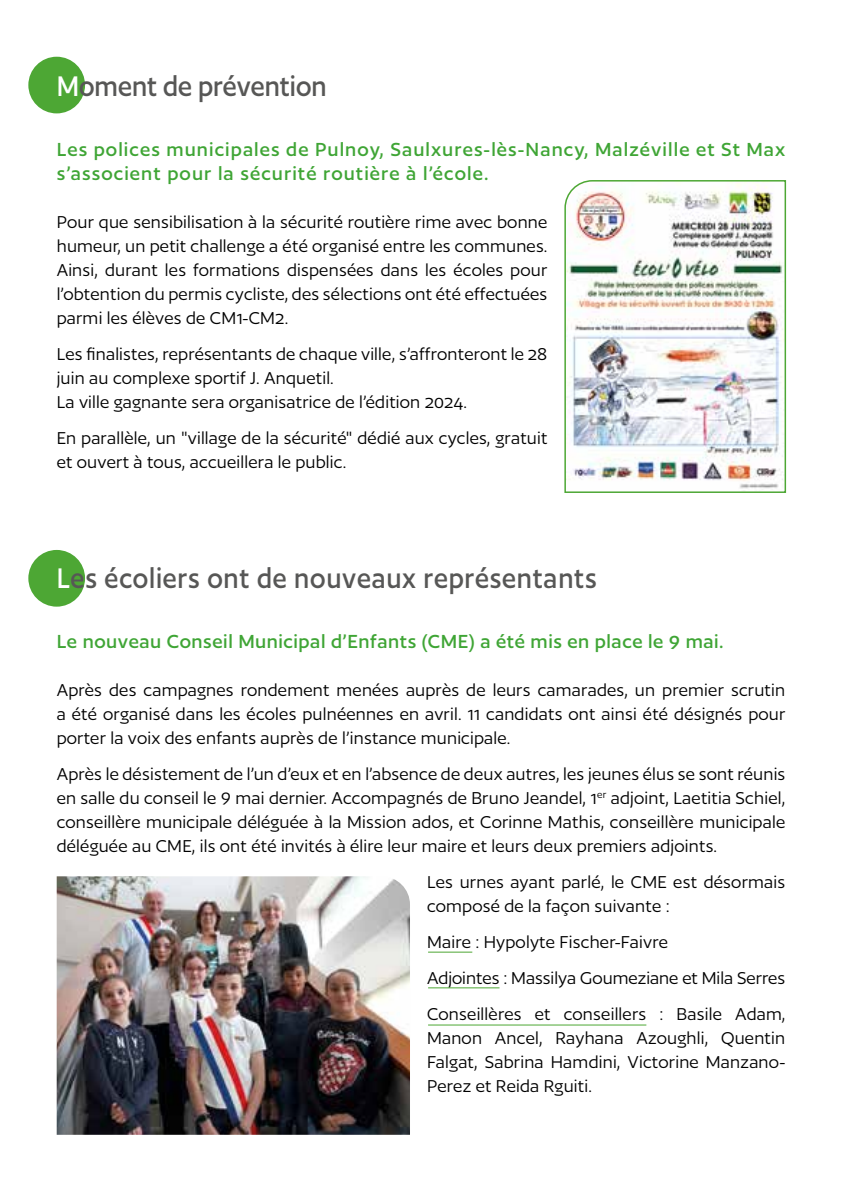
<style>
.page{position:relative;width:842px;height:1191px;background:#fff}
.page>*{position:absolute;margin:0;border:0;box-sizing:border-box;transform-origin:0 0}
.t1{font:500 33px "Author";letter-spacing:.025em;color:#575756;scale:.91 1}
.t2{font:500 33px "Author";color:#575756;scale:.91 1}
.t3{font:500 22px/24px "Author";letter-spacing:.05em;color:#3fa535}
.t4{font:500 22px "Author";letter-spacing:.025em;color:#3fa535}
.t5{font:20px/24px "Author";letter-spacing:.01em;color:#000;text-align:justify}
.s1{color:#fff}
</style>
<div class="page">
<div style="left:28px;top:57px;width:57px;height:56px;background:#4da734;border-radius:50%"></div>
<div style="left:28px;top:550px;width:57px;height:56px;background:#4da734;border-radius:50%"></div>
<img style="left:57px;top:876px;width:353px;height:258px">
<hr style="left:428px;top:951px;width:44px;height:1px;background:#4da734">
<hr style="left:428px;top:987px;width:71px;height:1px;background:#4da734">
<hr style="left:428px;top:1024px;width:218px;height:1px;background:#4da734">
<img style="left:564px;top:180px;width:223px;height:313px">
<h1 class="t2" style="left:57px;top:69px;width:298px"><span class="s1">M</span>oment de prévention</h1>
<p class="t3" style="left:57px;top:137px;width:730px">Les polices municipales de Pulnoy, Saulxures-lès-Nancy, Malzéville et St Max s’associent pour la sécurité routière à l’école.</p>
<p class="t5" style="left:57px;top:210px;width:492px">Pour que sensibilisation à la sécurité routière rime avec bonne humeur, un petit challenge a été organisé entre les communes.<br>Ainsi, durant les formations dispensées dans les écoles pour l’obtention du permis cycliste, des sélections ont été effectuées parmi les élèves de CM1-CM2.</p>
<p class="t5" style="left:57px;top:342px;width:492px;text-align:left">Les finalistes, représentants de chaque ville, s’affronteront le 28 juin au complexe sportif J. Anquetil.<br>La ville gagnante sera organisatrice de l’édition 2024.</p>
<p class="t5" style="left:57px;top:426px;width:492px">En parallèle, un "village de la sécurité" dédié aux cycles, gratuit et ouvert à tous, accueillera le public.</p>
<h1 class="t1" style="left:57px;top:561px;width:595px"><span class="s1">L</span>es écoliers ont de nouveaux représentants</h1>
<p class="t4" style="left:57px;top:630px;width:668px">Le nouveau Conseil Municipal d’Enfants (CME) a été mis en place le 9 mai.</p>
<p class="t5" style="left:57px;top:678px;width:730px">Après des campagnes rondement menées auprès de leurs camarades, un premier scrutin a été organisé dans les écoles pulnéennes en avril. 11 candidats ont ainsi été désignés pour porter la voix des enfants auprès de l’instance municipale.</p>
<p class="t5" style="left:57px;top:762px;width:730px">Après le désistement de l’un d’eux et en l’absence de deux autres, les jeunes élus se sont réunis en salle du conseil le 9 mai dernier. Accompagnés de Bruno Jeandel, 1<sup>er</sup> adjoint, Laetitia Schiel, conseillère municipale déléguée à la Mission ados, et Corinne Mathis, conseillère municipale déléguée au CME, ils ont été invités à élire leur maire et leurs deux premiers adjoints.</p>
<p class="t5" style="left:427px;top:870px;width:360px">Les urnes ayant parlé, le CME est désormais composé de la façon suivante :</p>
<p class="t5" style="left:427px;top:924px;width:360px;line-height:36px;text-align:left">Maire : Hypolyte Fischer-Faivre<br>Adjointes : Massilya Goumeziane et Mila Serres<br>Conseillères et conseillers : Basile Adam,</p>
<p class="t5" style="left:427px;top:1026px;width:360px">Manon Ancel, Rayhana Azoughli, Quentin Falgat, Sabrina Hamdini, Victorine Manzano-Perez et Reida Rguiti.</p>
</div>
